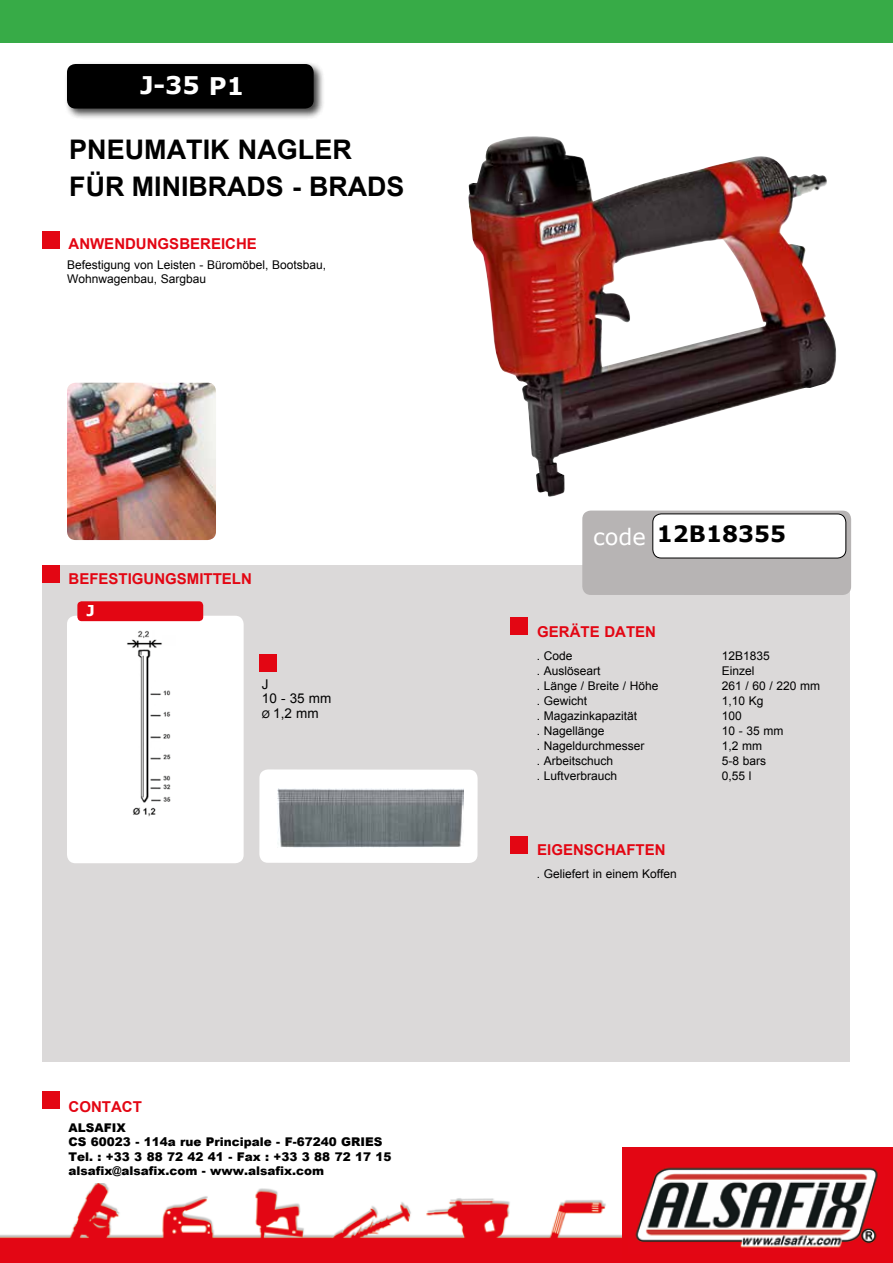
<style>
.page{position:relative;width:893px;height:1263px;background:#fff}
.page>*{position:absolute;margin:0;border:0;box-sizing:border-box;transform-origin:0 0}
.t1{font:700 27px/37.3px "Arial";color:#000}
.t2{font:700 24.3px "Verdana";color:#fff}
.t3{font:700 22.5px "Verdana";color:#000}
.t4{font:22.5px "Verdana";color:#fff}
.t5{font:700 15px "Arial";color:#e30613}
.t6{font:700 15px "Verdana";color:#fff}
.t7{font:13.5px/13.5px "Arial";color:#000}
.t8{font:12px/13.5px "Arial";color:#000}
.t9{font:900 12px/14.4px "Arial";color:#000}
.s1{font-size:10.5px}
</style>
<div class="page">
<img style="left:468px;top:136px;width:369px;height:361px">
<div style="left:43px;top:566px;width:807px;height:496px;background:#dbd9d9"></div>
<div style="left:67px;top:616px;width:177px;height:247px;background:#fff;border-radius:9px"></div>
<img style="left:127px;top:630px;width:44px;height:186px">
<div style="left:0;top:0;width:893px;height:43px;background:#37ab47"></div>
<img style="left:0;top:1183px;width:622px;height:80px">
<div style="left:622px;top:1148px;width:271px;height:115px;background:#e30613"></div>
<img style="left:635px;top:1167px;width:243px;height:81px">
<div style="left:64px;top:61px;width:261px;height:59px;background:#000;opacity:.75"></div>
<div style="left:67px;top:64px;width:247px;height:45px;background:#000;border-radius:9px"></div>
<div style="left:77px;top:601px;width:126px;height:20px;background:#e30613;border-radius:4px"></div>
<div style="left:259px;top:769px;width:219px;height:94px;background:#fff;border-radius:9px"></div>
<img style="left:67px;top:383px;width:149px;height:157px">
<div style="left:582px;top:510px;width:269px;height:85px;background:#b7b4b4;border-radius:9px"></div>
<div style="left:653px;top:514px;width:193px;height:44px;background:#fff;border-radius:9px"></div>
<div style="left:652px;top:513px;width:194px;height:45px;border:1px solid #000;border-radius:9px"></div>
<img style="left:277px;top:788px;width:187px;height:59px">
<div style="left:43px;top:232px;width:17px;height:17px;background:#e30613"></div>
<div style="left:259px;top:654px;width:17px;height:17px;background:#e30613"></div>
<div style="left:510px;top:618px;width:17px;height:17px;background:#e30613"></div>
<div style="left:43px;top:565px;width:17px;height:17px;background:#e30613"></div>
<div style="left:510px;top:837px;width:17px;height:17px;background:#e30613"></div>
<div style="left:43px;top:1092px;width:17px;height:17px;background:#e30613"></div>
<h2 class="t2" style="left:140px;top:68px;width:106px">J-35 P1</h2>
<h1 class="t1" style="left:69px;top:131px;width:337px">PNEUMATIK NAGLER<br>FÜR MINIBRADS - BRADS</h1>
<p class="t5" style="left:69px;top:234px;width:190px">ANWENDUNGSBEREICHE</p>
<p class="t8" style="left:67px;top:259px;width:261px">Befestigung von Leisten - Büromöbel, Bootsbau,<br>Wohnwagenbau, Sargbau</p>
<p class="t5" style="left:69px;top:569px;width:185px">BEFESTIGUNGSMITTELN</p>
<p class="t6" style="left:86px;top:600px;width:10px">J</p>
<p class="t7" style="left:262px;top:678px;width:71px">J<br>10 - 35 mm</p>
<p class="t7" style="left:262px;top:706px;width:58px"><span class="s1">Ø</span> 1,2 mm</p>
<p class="t5" style="left:69px;top:1097px;width:75px">CONTACT</p>
<p class="t9" style="left:69px;top:1120px;width:325px">ALSAFIX<br>CS 60023 - 114a rue Principale - F-67240 GRIES Tel. : +33 3 88 72 42 41 - Fax : +33 3 88 72 17 15 alsafix@alsafix.com - www.alsafix.com</p>
<h3 class="t4" style="left:593px;top:521px;width:54px">code</h3>
<h3 class="t3" style="left:657px;top:518px;width:131px">12B18355</h3>
<p class="t5" style="left:537px;top:622px;width:120px">GERÄTE DATEN</p>
<p class="t8" style="left:537px;top:649px;width:37px">. Code</p>
<p class="t8" style="left:722px;top:649px;width:50px">12B1835</p>
<p class="t8" style="left:537px;top:664px;width:65px">. Auslöseart</p>
<p class="t8" style="left:722px;top:664px;width:34px">Einzel</p>
<p class="t8" style="left:537px;top:679px;width:123px">. Länge / Breite / Höhe</p>
<p class="t8" style="left:722px;top:679px;width:100px">261 / 60 / 220 mm</p>
<p class="t8" style="left:537px;top:694px;width:52px">. Gewicht</p>
<p class="t8" style="left:722px;top:694px;width:43px">1,10 Kg</p>
<p class="t8" style="left:537px;top:709px;width:102px">. Magazinkapazität</p>
<p class="t8" style="left:722px;top:709px;width:22px">100</p>
<p class="t8" style="left:537px;top:724px;width:69px">. Nagellänge</p>
<p class="t8" style="left:722px;top:724px;width:63px">10 - 35 mm</p>
<p class="t8" style="left:537px;top:739px;width:109px">. Nageldurchmesser</p>
<p class="t8" style="left:722px;top:739px;width:42px">1,2 mm</p>
<p class="t8" style="left:537px;top:754px;width:78px">. Arbeitschuch</p>
<p class="t8" style="left:722px;top:754px;width:46px">5-8 bars</p>
<p class="t8" style="left:537px;top:769px;width:82px">. Luftverbrauch</p>
<p class="t8" style="left:722px;top:769px;width:31px">0,55 l</p>
<p class="t5" style="left:537px;top:840px;width:130px">EIGENSCHAFTEN</p>
<p class="t8" style="left:537px;top:867px;width:142px">. Geliefert in einem Koffen</p>
</div>
